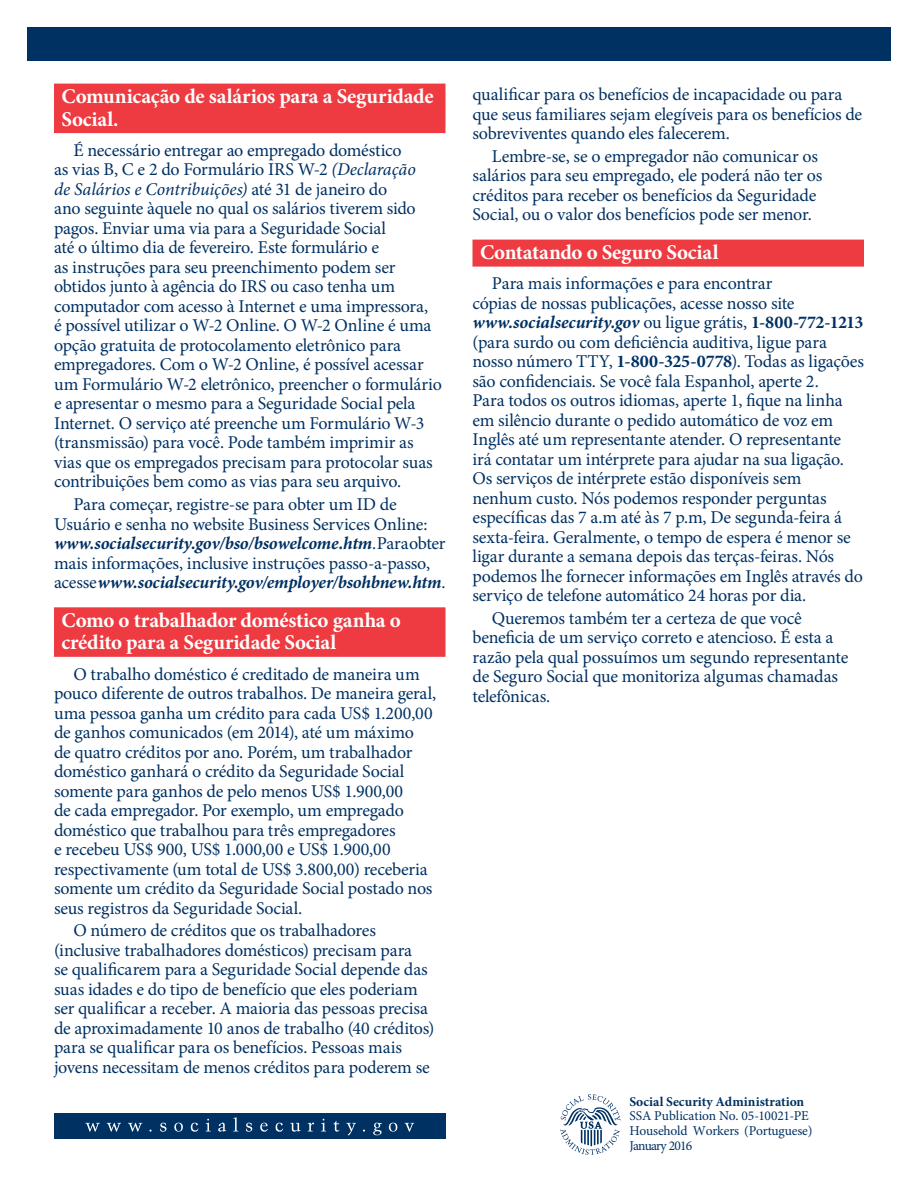
<style>
.page{position:relative;width:918px;height:1188px;background:#fff}
.page>*{position:absolute;margin:0;border:0;box-sizing:border-box;transform-origin:0 0}
.H1-2{font:700 21px/22.5px "Minion Pro";letter-spacing:-.01em;color:#fff}
.H1-1{font:700 21px "Minion Pro";letter-spacing:-.01em;color:#fff}
.Paragraph{font:18px/19.5px "Minion Pro";letter-spacing:-.015em;color:#003163}
.Pub_Info{font:13.5px/15px "Minion Pro";letter-spacing:-.015em;color:#003163}
.s1{font-style:italic}
.s2{font-weight:700;font-style:italic}
.s3{font-weight:700}
</style>
<div class="page">
<div style="left:27px;top:27px;width:864px;height:34px;background:#003163"></div>
<div style="left:54px;top:1114px;width:392px;height:25px;background:#003163"></div>
<svg style="left:85px;top:1117px;width:329px;height:19px"></svg>
<div style="left:54px;top:84px;width:392px;height:49px;background:#ee3a41"></div>
<div style="left:54px;top:607px;width:392px;height:50px;background:#ee3a41"></div>
<div style="left:472px;top:240px;width:392px;height:27px;background:#ee3a41"></div>
<svg style="left:560px;top:1094px;width:61px;height:61px"></svg>
<h1 class="H1-2" style="left:62px;top:85px;width:374px">Comunicação de salários para a Seguridade<br>Social.</h1>
<p class="Paragraph" style="left:54px;top:140px;width:389px;text-indent:19px">É necessário entregar ao empregado doméstico<br>as vias B, C e 2 do Formulário IRS W-2 <span class="s1">(Declaração<br>de Salários e Contribuições)</span> até 31 de janeiro do<br>ano seguinte àquele no qual os salários tiverem sido pagos. Enviar uma via para a Seguridade Social<br>até o último dia de fevereiro. Este formulário e<br>as instruções para seu preenchimento podem ser obtidos junto à agência do IRS ou caso tenha um computador com acesso à Internet e uma impressora,<br>é possível utilizar o W-2 Online. O W-2 Online é uma opção gratuita de protocolamento eletrônico para empregadores. Com o W-2 Online, é possível acessar um Formulário W-2 eletrônico, preencher o formulário e apresentar o mesmo para a Seguridade Social pela Internet. O serviço até preenche um Formulário W-3 (transmissão) para você. Pode também imprimir as vias que os empregados precisam para protocolar suas contribuições bem como as vias para seu arquivo.</p>
<p class="Paragraph" style="left:54px;top:495px;width:393px;text-indent:19px">Para começar, registre-se para obter um ID de Usuário e senha no website Business Services Online: <span class="s2">www.socialsecurity.gov/bso/bsowelcome.htm</span>. Para obter mais informações, inclusive instruções passo-a-passo, acesse <span class="s2">www.socialsecurity.gov/employer/bsohbnew.htm</span>.</p>
<h1 class="H1-2" style="left:62px;top:609px;width:341px">Como o trabalhador doméstico ganha o crédito para a Seguridade Social</h1>
<p class="Paragraph" style="left:54px;top:664px;width:384px;text-indent:19px">O trabalho doméstico é creditado de maneira um pouco diferente de outros trabalhos. De maneira geral, uma pessoa ganha um crédito para cada US$ 1.200,00 de ganhos comunicados (em 2014), até um máximo<br>de quatro créditos por ano. Porém, um trabalhador doméstico ganhará o crédito da Seguridade Social somente para ganhos de pelo menos US$ 1.900,00<br>de cada empregador. Por exemplo, um empregado doméstico que trabalhou para três empregadores<br>e recebeu US$ 900, US$ 1.000,00 e US$ 1.900,00 respectivamente (um total de US$ 3.800,00) receberia somente um crédito da Seguridade Social postado nos seus registros da Seguridade Social.</p>
<p class="Paragraph" style="left:54px;top:921px;width:382px;text-indent:19px">O número de créditos que os trabalhadores (inclusive trabalhadores domésticos) precisam para<br>se qualificarem para a Seguridade Social depende das suas idades e do tipo de benefício que eles poderiam ser qualificar a receber. A maioria das pessoas precisa de aproximadamente 10 anos de trabalho (40 créditos) para se qualificar para os benefícios. Pessoas mais jovens necessitam de menos créditos para poderem se</p>
<p class="Paragraph" style="left:472px;top:85px;width:391px">qualificar para os benefícios de incapacidade ou para que seus familiares sejam elegíveis para os benefícios de sobreviventes quando eles falecerem.</p>
<p class="Paragraph" style="left:472px;top:146px;width:351px;text-indent:19px">Lembre-se, se o empregador não comunicar os salários para seu empregado, ele poderá não ter os créditos para receber os benefícios da Seguridade Social, ou o valor dos benefícios pode ser menor.</p>
<h1 class="H1-1" style="left:480px;top:238px;width:240px">Contatando o Seguro Social</h1>
<p class="Paragraph" style="left:472px;top:274px;width:393px;text-indent:19px">Para mais informações e para encontrar<br>cópias de nossas publicações, acesse nosso site <span class="s2">www.socialsecurity.gov</span> ou ligue grátis, <span class="s3">1-800-772-1213 </span>(para surdo ou com deficiência auditiva, ligue para nosso número TTY, <span class="s3">1-800-325-0778</span>). Todas as ligações são confidenciais. Se você fala Espanhol, aperte 2.<br>Para todos os outros idiomas, aperte 1, fique na linha em silêncio durante o pedido automático de voz em Inglês até um representante atender. O representante irá contatar um intérprete para ajudar na sua ligação.<br>Os serviços de intérprete estão disponíveis sem nenhum custo. Nós podemos responder perguntas específicas das 7 a.m até às 7 p.m, De segunda-feira á sexta-feira. Geralmente, o tempo de espera é menor se ligar durante a semana depois das terças-feiras. Nós podemos lhe fornecer informações em Inglês através do serviço de telefone automático 24 horas por dia.</p>
<p class="Paragraph" style="left:472px;top:609px;width:377px;text-indent:19px">Queremos também ter a certeza de que você beneficia de um serviço correto e atencioso. É esta a razão pela qual possuímos um segundo representante de Seguro Social que monitoriza algumas chamadas telefônicas.</p>
<p class="Pub_Info" style="left:629px;top:1094px;width:184px"><span class="s3">Social Security Administration<br></span>SSA Publication No. 05-10021-PE<br>Household Workers (Portuguese)<br>January 2016</p>
</div>
